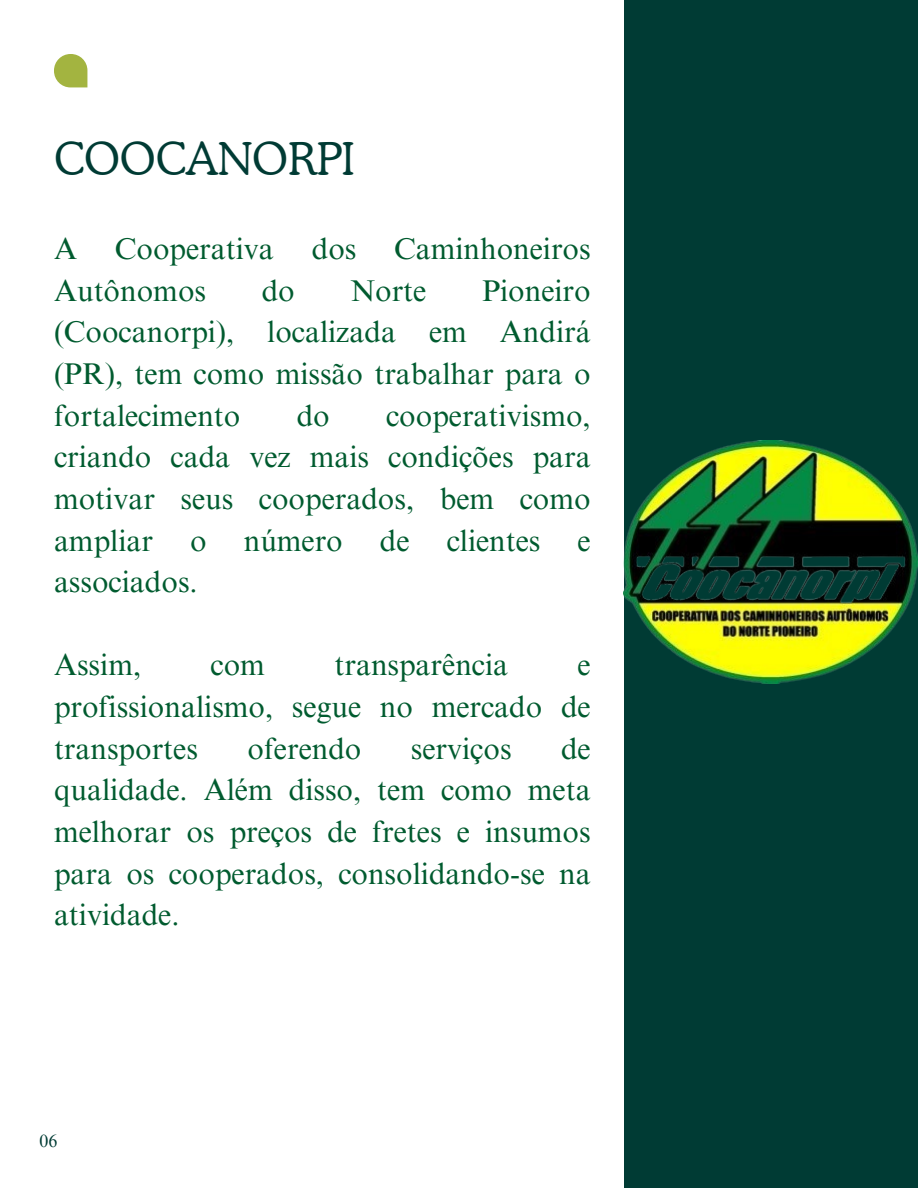
<style>
.page{position:relative;width:918px;height:1188px;background:#fff}
.page>*{position:absolute;margin:0;border:0;box-sizing:border-box;transform-origin:0 0}
.t1{font:300 45px "Cooper BT";color:#003b34}
.t2{font:30px/41.7px "Times NRMT Pro";color:#005b2f;text-align:justify}
.t3{font:17.85px "Times NRMT Pro";color:#003b34}
</style>
<div class="page">
<svg style="left:54px;top:54px;width:33px;height:33px"></svg>
<div style="left:624px;top:0;width:294px;height:1188px;background:#003b34"></div>
<img style="left:624px;top:441px;width:294px;height:243px">
<p class="t1" style="left:54px;top:132px;width:303px">COOCANORPI</p>
<p class="t2" style="left:54px;top:232px;width:25px">A</p>
<p class="t2" style="left:115px;top:232px;width:160px">Cooperativa</p>
<p class="t2" style="left:312px;top:232px;width:46px">dos</p>
<p class="t2" style="left:394px;top:232px;width:198px">Caminhoneiros</p>
<p class="t2" style="left:54px;top:273px;width:154px">Autônomos</p>
<p class="t2" style="left:262px;top:273px;width:35px">do</p>
<p class="t2" style="left:351px;top:273px;width:77px">Norte</p>
<p class="t2" style="left:54px;top:273px;width:538px;text-indent:428px">Pioneiro (Coocanorpi), localizada em Andirá (PR), tem como missão trabalhar para o fortalecimento</p>
<p class="t2" style="left:54px;top:398px;width:538px;text-indent:332px">cooperativismo, criando cada vez mais condições para motivar seus cooperados, bem como ampliar o número de clientes e associados.</p>
<p class="t2" style="left:297px;top:398px;width:35px">do</p>
<h1 class="t2" style="left:54px;top:648px;width:89px">Assim,</h1>
<h1 class="t2" style="left:211px;top:648px;width:56px">com</h1>
<h1 class="t2" style="left:334px;top:648px;width:175px">transparência</h1>
<h1 class="t2" style="left:54px;top:648px;width:538px;text-indent:524px">e profissionalismo, segue no mercado de transportes</h1>
<h1 class="t2" style="left:247px;top:731px;width:116px">oferendo</h1>
<h1 class="t2" style="left:411px;top:731px;width:102px">serviços</h1>
<h1 class="t2" style="left:54px;top:731px;width:538px;text-indent:507px">de qualidade. Além disso, tem como meta melhorar os preços de fretes e insumos para os cooperados, consolidando-se na atividade.</h1>
<p class="t3" style="left:40px;top:1135px;width:19px">06</p>
</div>
